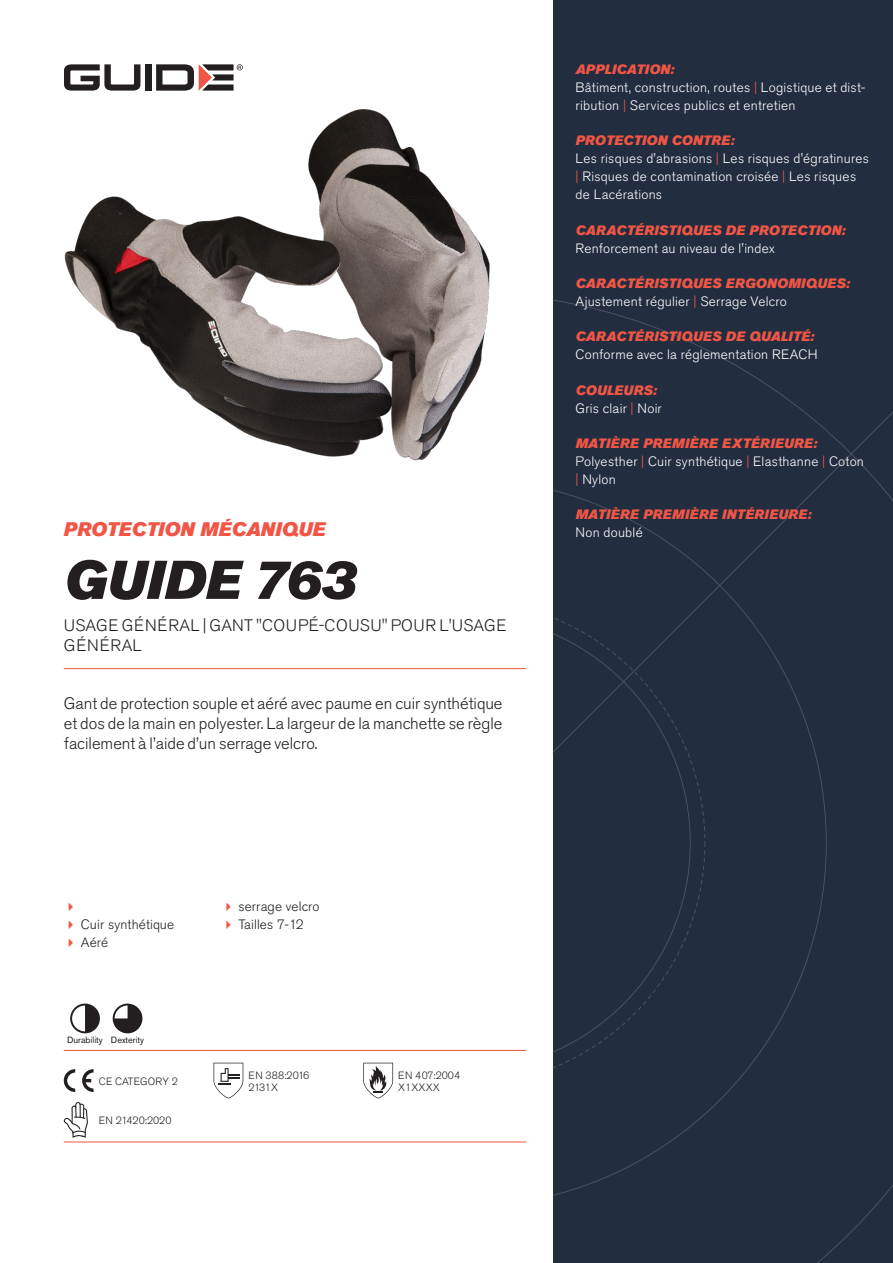
<style>
.page{position:relative;width:893px;height:1263px;background:#fff}
.page>*{position:absolute;margin:0;border:0;box-sizing:border-box;transform-origin:0 0}
.Rubrik{font:italic 54px "Akzidenz Grotesk Pro Super";color:#231f20}
.Överrubrik{font:italic 19.5px "Akzidenz Grotesk Pro Super";color:#f05545}
.Ingress{font:300 16.5px/19.8px "Akzidenz Grotesk Pro";color:#231f20;text-align:justify}
.Product_-_AltSegment{font:300 16.5px/19.8px "Akzidenz Grotesk Pro";letter-spacing:.03em;color:#231f20}
.Produkt_-_Brödtext{font:300 13.5px/18px "Akzidenz Grotesk Pro";letter-spacing:.02em;color:#fff}
.Produkt_-_Namn{font:italic 13.5px "Akzidenz Grotesk Pro Super";letter-spacing:.015em;color:#f05545}
.t1{font:300 13.5px "Akzidenz Grotesk Pro";letter-spacing:.01em;color:#231f20}
.t2{font:300 10.5px "Akzidenz Grotesk Pro";color:#231f20}
.Produkt_-_Egenskaper{font:9px "Akzidenz Grotesk Pro";color:#231f20}
.s1{color:#f05545}
</style>
<div class="page">
<div style="left:145px;top:64px;width:7px;height:27px;background:#231f20"></div>
<svg style="left:156px;top:64px;width:87px;height:27px"></svg>
<svg style="left:64px;top:64px;width:76px;height:27px"></svg>
<div style="left:553px;top:0;width:340px;height:1263px;background:#222d3f"></div>
<svg style="left:553px;top:300px;width:340px;height:963px"></svg>
<hr style="left:64px;top:1050px;width:462px;height:1px;background:#f05545">
<hr style="left:64px;top:1142px;width:462px;height:1px;background:#f05545">
<svg style="left:70px;top:1003px;width:30px;height:30px"></svg>
<svg style="left:113px;top:1003px;width:29px;height:30px"></svg>
<svg style="left:64px;top:1069px;width:11px;height:23px"></svg>
<svg style="left:82px;top:1069px;width:12px;height:23px"></svg>
<svg style="left:214px;top:1063px;width:29px;height:35px"></svg>
<svg style="left:363px;top:1063px;width:30px;height:35px"></svg>
<svg style="left:64px;top:1102px;width:24px;height:36px"></svg>
<img style="left:64px;top:109px;width:426px;height:352px">
<hr style="left:64px;top:668px;width:462px;height:1px;background:#f05545">
<p class="Överrubrik" style="left:64px;top:517px;width:264px">PROTECTION MÉCANIQUE</p>
<p class="Rubrik" style="left:64px;top:545px;width:293px">GUIDE 763</p>
<p class="Product_-_AltSegment" style="left:64px;top:616px;width:444px">USAGE GÉNÉRAL | GANT "COUPÉ-COUSU" POUR L'USAGE<br>GÉNÉRAL</p>
<p class="Ingress" style="left:64px;top:694px;width:440px">Gant de protection souple et aéré avec paume en cuir synthétique et dos de la main en polyester. La largeur de la manchette se règle facilement à l’aide d’un serrage velcro.</p>
<p class="t1" style="left:81px;top:916px;width:95px">Cuir synthétique</p>
<p class="t1" style="left:81px;top:934px;width:29px">Aéré</p>
<p class="Produkt_-_Egenskaper" style="left:67px;top:1034px;width:37px">Durability</p>
<p class="Produkt_-_Egenskaper" style="left:111px;top:1034px;width:35px">Dexterity</p>
<p class="t2" style="left:99px;top:1074px;width:81px">CE CATEGORY 2</p>
<p class="t2" style="left:99px;top:1113px;width:74px">EN 21420:2020</p>
<p class="t1" style="left:238px;top:898px;width:83px">serrage velcro</p>
<p class="t1" style="left:238px;top:916px;width:67px">Tailles 7-12</p>
<p class="t2" style="left:248px;top:1068px;width:62px">EN 388:2016</p>
<p class="t2" style="left:248px;top:1080px;width:31px">2131X</p>
<p class="t2" style="left:398px;top:1068px;width:63px">EN 407:2004</p>
<p class="t2" style="left:398px;top:1080px;width:43px">X1XXXX</p>
<p class="Produkt_-_Namn" style="left:576px;top:60px;width:100px">APPLICATION:</p>
<p class="Produkt_-_Brödtext" style="left:576px;top:78px;width:291px">Bâtiment, construction, routes <span class="s1">|</span> Logistique et dist&shy;ribution <span class="s1">|</span> Services publics et entretien</p>
<p class="Produkt_-_Namn" style="left:576px;top:132px;width:160px">PROTECTION CONTRE:</p>
<p class="Produkt_-_Brödtext" style="left:576px;top:150px;width:295px">Les risques d'abrasions <span class="s1">|</span> Les risques d'égratinures <span class="s1">|</span> Risques de contamination croisée <span class="s1">|</span> Les risques de Lacérations</p>
<p class="Produkt_-_Namn" style="left:576px;top:221px;width:271px">CARACTÉRISTIQUES DE PROTECTION:</p>
<p class="Produkt_-_Brödtext" style="left:576px;top:239px;width:201px">Renforcement au niveau de l'index</p>
<p class="Produkt_-_Namn" style="left:576px;top:274px;width:276px">CARACTÉRISTIQUES ERGONOMIQUES:</p>
<p class="Produkt_-_Brödtext" style="left:576px;top:292px;width:213px">Ajustement régulier <span class="s1">|</span> Serrage Velcro</p>
<p class="Produkt_-_Namn" style="left:576px;top:328px;width:240px">CARACTÉRISTIQUES DE QUALITÉ:</p>
<p class="Produkt_-_Brödtext" style="left:576px;top:346px;width:244px">Conforme avec la réglementation REACH</p>
<p class="Produkt_-_Namn" style="left:576px;top:381px;width:83px">COULEURS:</p>
<p class="Produkt_-_Brödtext" style="left:576px;top:399px;width:88px">Gris clair <span class="s1">|</span> Noir</p>
<p class="Produkt_-_Namn" style="left:576px;top:434px;width:243px">MATIÈRE PREMIÈRE EXTÉRIEURE:</p>
<p class="Produkt_-_Brödtext" style="left:576px;top:452px;width:290px">Polyesther <span class="s1">|</span> Cuir synthétique <span class="s1">|</span> Elasthanne <span class="s1">|</span> Coton <span class="s1">|</span> Nylon</p>
<p class="Produkt_-_Namn" style="left:576px;top:506px;width:237px">MATIÈRE PREMIÈRE INTÉRIEURE:</p>
<p class="Produkt_-_Brödtext" style="left:576px;top:524px;width:69px">Non doublé</p>
</div>
